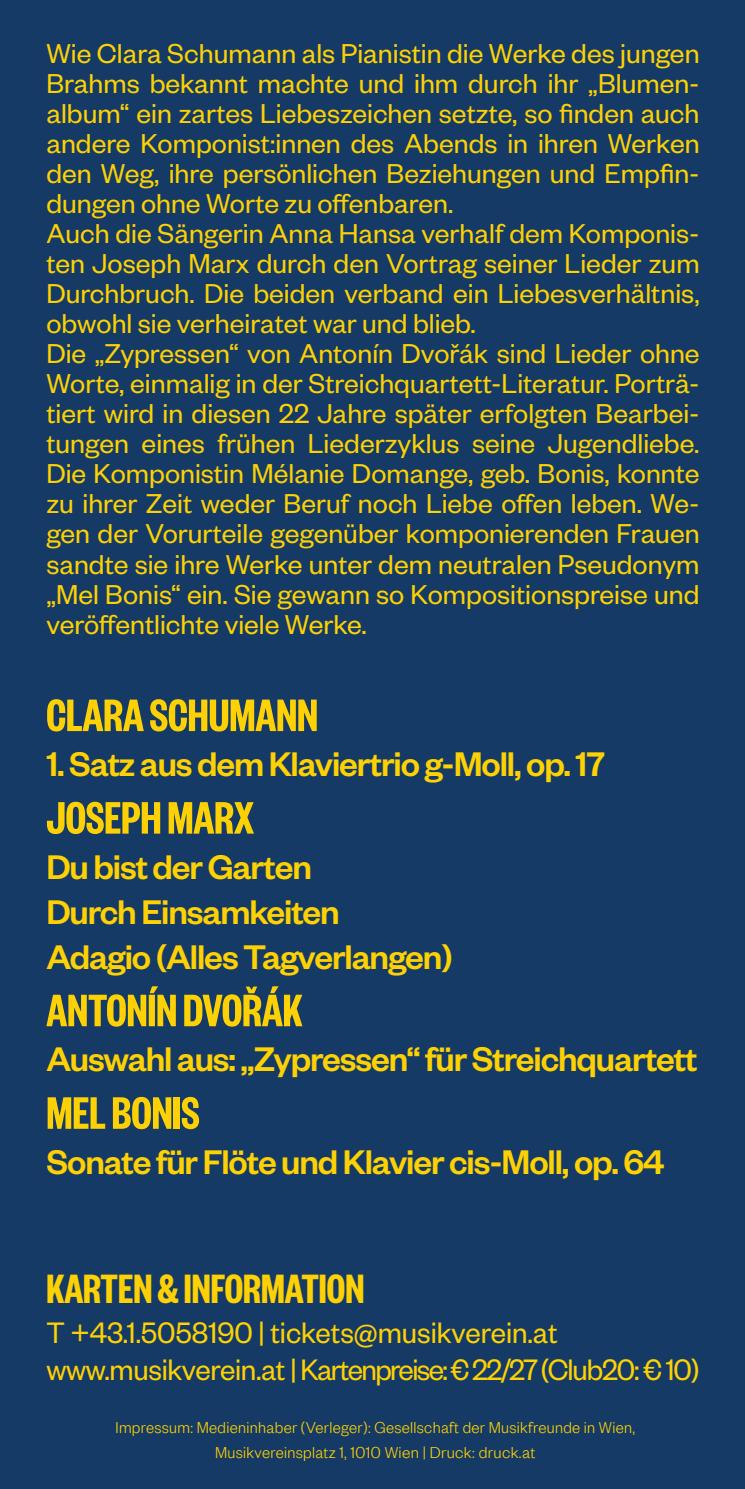
<style>
.page{position:relative;width:745px;height:1489px;background:#fff}
.page>*{position:absolute;margin:0;border:0;box-sizing:border-box;transform-origin:0 0}
.t1{font:600 50px "Founders Grotesk X Cond";color:#fed105}
.Detailtext{font:600 45px "Founders Grotesk X Cond";color:#fed105}
.t2{font:500 37.5px "Founders Grotesk";letter-spacing:-.03em;color:#fed105}
.Detailtext-2{font:32.5px/37.5px "Founders Grotesk";letter-spacing:-.01em;color:#fed105;scale:.96 1}
.t3{font:30px/30px "Founders Grotesk";color:#fed105;text-align:justify}
.Datum{font:300 17.5px "Founders Grotesk";letter-spacing:.02em;color:#fed105;scale:.95 1}
</style>
<div class="page">
<div style="left:0;top:0;width:744px;height:1488px;background:#143a65"></div>
<p class="t3" style="left:46px;top:37px;width:654px">Wie Clara Schumann als Pianistin die Werke des jungen Brahms bekannt machte und ihm durch ihr „Blumen&shy;album“ ein zartes Liebeszeichen setzte, so finden auch andere Komponist:innen des Abends in ihren Werken den Weg, ihre persönlichen Beziehungen und Empfin&shy;dungen ohne Worte zu offenbaren.</p>
<p class="t3" style="left:46px;top:217px;width:654px">Auch die Sängerin Anna Hansa verhalf dem Komponis&shy;ten Joseph Marx durch den Vortrag seiner Lieder zum Durchbruch. Die beiden verband ein Liebesverhältnis, obwohl sie verheiratet war und blieb.</p>
<p class="t3" style="left:46px;top:337px;width:654px">Die „Zypressen“ von Antonín Dvořák sind Lieder ohne Worte, einmalig in der Streichquartett-Literatur. Porträ&shy;tiert wird in diesen 22 Jahre später erfolgten Bearbei&shy;tungen eines frühen Liederzyklus seine Jugendliebe.<br>Die Komponistin Mélanie Domange, geb. Bonis, konnte zu ihrer Zeit weder Beruf noch Liebe offen leben. We&shy;gen der Vorurteile gegenüber komponierenden Frauen sandte sie ihre Werke unter dem neutralen Pseudonym „Mel Bonis“ ein. Sie gewann so Kompositionspreise und veröffentlichte viele Werke.</p>
<p class="t1" style="left:46px;top:684px;width:273px">CLARA SCHUMANN</p>
<p class="t2" style="left:46px;top:740px;width:559px">1. Satz aus dem Klaviertrio g-Moll, op. 17</p>
<p class="t1" style="left:46px;top:787px;width:209px">JOSEPH MARX</p>
<p class="t2" style="left:46px;top:843px;width:267px">Du bist der Garten</p>
<p class="t2" style="left:46px;top:888px;width:295px">Durch Einsamkeiten</p>
<p class="t2" style="left:46px;top:933px;width:408px">Adagio (Alles Tagverlangen)</p>
<p class="t1" style="left:46px;top:979px;width:257px">ANTONÍN DVOŘÁK</p>
<p class="t2" style="left:46px;top:1035px;width:652px">Auswahl aus: „Zypressen“ für Streichquartett</p>
<p class="t1" style="left:46px;top:1082px;width:155px">MEL BONIS</p>
<p class="t2" style="left:46px;top:1138px;width:619px">Sonate für Flöte und Klavier cis-Moll, op. 64</p>
<p class="Detailtext" style="left:46px;top:1260px;width:319px">KARTEN &amp; INFORMATION</p>
<p class="Detailtext-2" style="left:46px;top:1311px;width:681px">T +43.1.5058190 | tickets@musikverein.at www.musikverein.at | Kartenpreise: € 22/27 (Club20: € 10)</p>
<p class="Datum" style="left:115px;top:1416px;width:548px">Impressum: Medieninhaber (Verleger): Gesellschaft der Musikfreunde in Wien,</p>
<p class="Datum" style="left:215px;top:1441px;width:339px">Musikvereinsplatz 1, 1010 Wien | Druck: druck.at</p>
</div>
